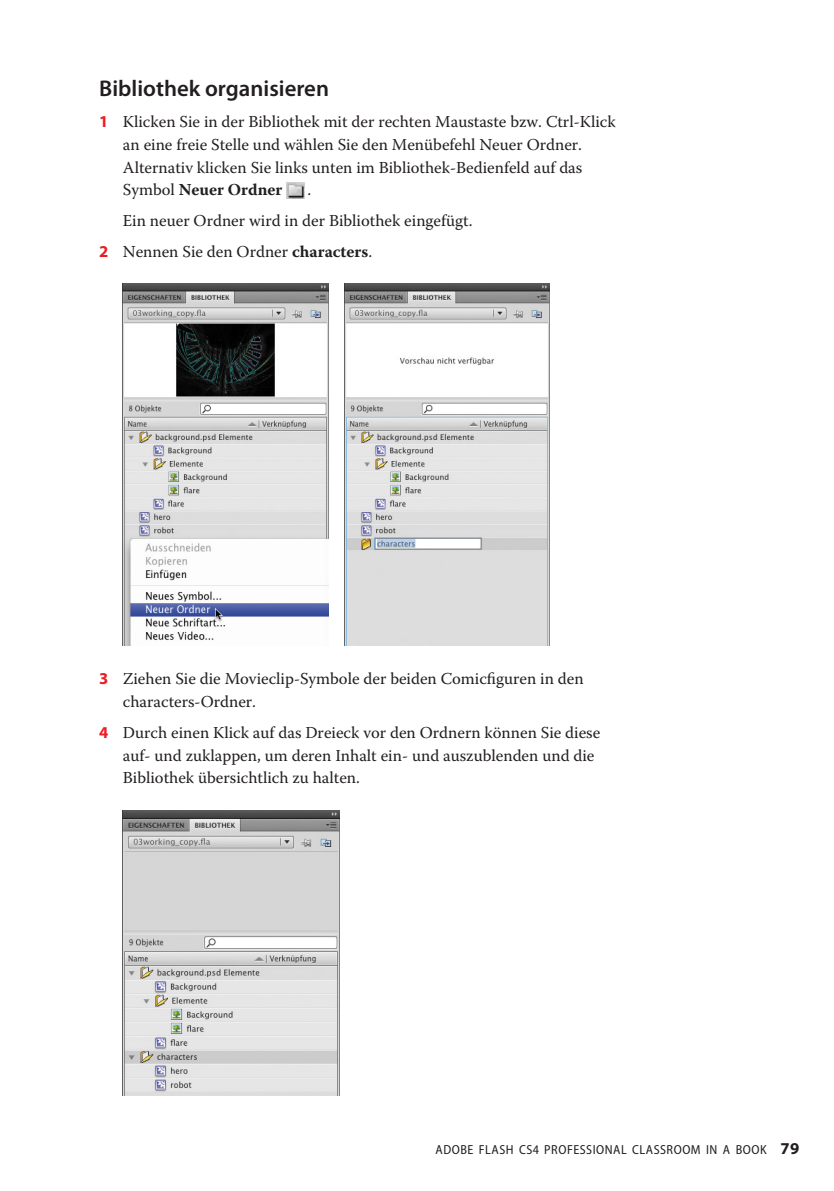
<style>
.page{position:relative;width:834px;height:1191px;background:#fff}
.page>*{position:absolute;margin:0;border:0;box-sizing:border-box;transform-origin:0 0}
.t1{font:600 22.75px "Myriad Pro";color:#221e1f}
.t2{font:16.62px/22.8px "Warnock Pro";color:#221e1f}
.t3{font:semi-condensed 13.12px "Myriad Pro";letter-spacing:.04em;color:#221e1f}
.s1{font-family:"Myriad Pro";font-weight:700;color:#ed1c23}
.s2{font-weight:700}
.s3{font-weight:700;font-stretch:normal;font-size:16.62px}
</style>
<div class="page">
<img style="left:286px;top:183px;width:18px;height:15px">
<img style="left:123px;top:284px;width:205px;height:362px">
<img style="left:344px;top:284px;width:206px;height:362px">
<img style="left:123px;top:810px;width:217px;height:285px">
<h1 class="t1" style="left:99px;top:76px;width:231px">Bibliothek organisieren</h1>
<p class="t2" style="left:123px;top:110px;width:494px;text-indent:-24px"><span class="s1">1</span> Klicken Sie in der Bibliothek mit der rechten Maustaste bzw. Ctrl-Klick an eine freie Stelle und wählen Sie den Menübefehl Neuer Ordner.<br>Alternativ klicken Sie links unten im Bibliothek-Bedienfeld auf das Symbol <span class="s2">Neuer Ordner</span></p>
<p class="t2" style="left:307px;top:178px;width:5px">.</p>
<p class="t2" style="left:123px;top:209px;width:351px">Ein neuer Ordner wird in der Bibliothek eingefügt.</p>
<p class="t2" style="left:99px;top:239px;width:274px"><span class="s1">2</span> Nennen Sie den Ordner <span class="s2">characters</span>.</p>
<p class="t2" style="left:123px;top:667px;width:462px;text-indent:-24px"><span class="s1">3</span> Ziehen Sie die Movieclip-Symbole der beiden Comicfiguren in den characters-Ordner.</p>
<p class="t2" style="left:123px;top:720px;width:479px;text-indent:-24px"><span class="s1">4</span> Durch einen Klick auf das Dreieck vor den Ordnern können Sie diese auf- und zuklappen, um deren Inhalt ein- und auszublenden und die<br>Bibliothek übersichtlich zu halten.</p>
<p class="t3" style="left:435px;top:1142px;width:365px">ADOBE FLASH CS4 PROFESSIONAL CLASSROOM IN A BOOK <span class="s3">79</span></p>
</div>
